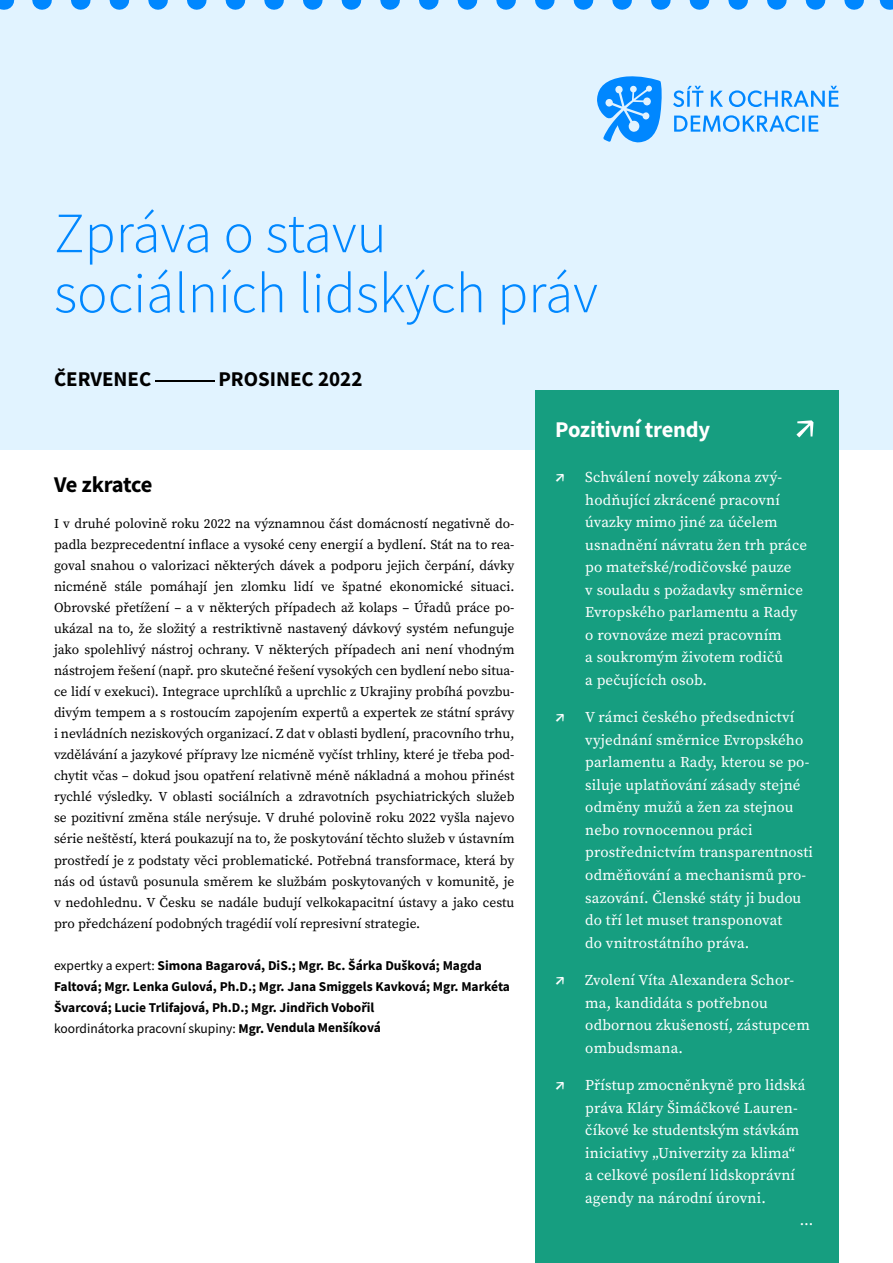
<style>
.page{position:relative;width:893px;height:1263px;background:#fff}
.page>*{position:absolute;margin:0;border:0;box-sizing:border-box;transform-origin:0 0}
.t1{font:300 57px/60px "Source Sans Pro";color:#0087ff}
.t2{font:700 22.5px "Source Sans Pro";letter-spacing:-.01em;color:#fff}
.t3{font:700 22.5px "Source Sans Pro";letter-spacing:-.03em;color:#000}
.t4{font:700 21px "Source Sans Pro";color:#000}
.t5{font:15px/22.5px "Source Serif Pro";letter-spacing:.01em;color:#fff}
.t6{font:900 15px "Source Serif Pro";color:#fff}
.t7{font:13.5px/21px "Source Serif Pro";color:#000;text-align:justify}
.t8{font:700 13.5px/21px "Source Sans Pro";color:#000}
.s1{font-weight:400}
</style>
<div class="page">
<div style="left:0;top:0;width:893px;height:450px;background:#e1f3ff"></div>
<svg style="left:42px;top:0;width:822px;height:10px"></svg>
<svg style="left:597px;top:76px;width:65px;height:67px"></svg>
<svg style="left:673px;top:86px;width:30px;height:21px"></svg>
<svg style="left:711px;top:91px;width:12px;height:16px"></svg>
<svg style="left:729px;top:86px;width:109px;height:21px"></svg>
<svg style="left:674px;top:115px;width:125px;height:17px"></svg>
<hr style="left:802px;top:116px;width:3px;height:16px;background:#0087ff">
<svg style="left:809px;top:116px;width:9px;height:16px"></svg>
<div style="left:536px;top:390px;width:303px;height:873px;background:#169e80"></div>
<svg style="left:796px;top:420px;width:17px;height:17px"></svg>
<p class="t1" style="left:54px;top:203px;width:545px">Zpráva o stavu sociálních lidských práv</p>
<p class="t4" style="left:54px;top:365px;width:310px">ČERVENEC—PROSINEC 2022</p>
<p class="t3" style="left:54px;top:470px;width:100px">Ve zkratce</p>
<p class="t7" style="left:54px;top:513px;width:462px">I v druhé polovině roku 2022 na významnou část domácností negativně do&shy;padla bezprecedentní inflace a vysoké ceny energií a bydlení. Stát na to rea&shy;goval snahou o valorizaci některých dávek a podporu jejich čerpání, dávky nicméně stále pomáhají jen zlomku lidí ve špatné ekonomické situaci.<br>Obrovské přetížení – a v některých případech až kolaps – Úřadů práce po&shy;ukázal na to, že složitý a restriktivně nastavený dávkový systém nefunguje jako spolehlivý nástroj ochrany. V některých případech ani není vhodným nástrojem řešení (např. pro skutečné řešení vysokých cen bydlení nebo situa&shy;ce lidí v exekuci). Integrace uprchlíků a uprchlic z Ukrajiny probíhá povzbu&shy;divým tempem a s rostoucím zapojením expertů a expertek ze státní správy i nevládních neziskových organizací. Z dat v oblasti bydlení, pracovního trhu, vzdělávání a jazykové přípravy lze nicméně vyčíst trhliny, které je třeba pod&shy;chytit včas – dokud jsou opatření relativně méně nákladná a mohou přinést rychlé výsledky. V oblasti sociálních a zdravotních psychiatrických služeb se pozitivní změna stále nerýsuje. V druhé polovině roku 2022 vyšla najevo série neštěstí, která poukazují na to, že poskytování těchto služeb v ústavním prostředí je z podstaty věci problematické. Potřebná transformace, která by nás od ústavů posunula směrem ke službám poskytovaných v komunitě, je v nedohlednu. V Česku se nadále budují velkokapacitní ústavy a jako cestu pro předcházení podobných tragédií volí represivní strategie.</p>
<p class="t8" style="left:54px;top:954px;width:457px"><span class="s1">expertky a expert:</span> Simona Bagarová, DiS.; Mgr. Bc. Šárka Dušková; Magda Faltová; Mgr. Lenka Gulová, Ph.D.; Mgr. Jana Smiggels Kavková; Mgr. Markéta Švarcová; Lucie Trlifajová, Ph.D.; Mgr. Jindřich Vobořil<br><span class="s1">koordinátorka pracovní skupiny:</span> Mgr. Vendula Menšíková</p>
<p class="t2" style="left:555px;top:415px;width:156px">Pozitivní trendy</p>
<p class="t6" style="left:555px;top:467px;width:11px">↗</p>
<p class="t5" style="left:585px;top:466px;width:223px">Schválení novely zákona zvý&shy;hodňující zkrácené pracovní úvazky mimo jiné za účelem usnadnění návratu žen trh práce po mateřské/rodičovské pauze<br>v souladu s požadavky směrnice<br>Evropského parlamentu a Rady o rovnováze mezi pracovním<br>a soukromým životem rodičů<br>a pečujících osob.</p>
<p class="t6" style="left:555px;top:707px;width:11px">↗</p>
<p class="t5" style="left:585px;top:706px;width:229px">V rámci českého předsednictví vyjednání směrnice Evropského parlamentu a Rady, kterou se po&shy;siluje uplatňování zásady stejné odměny mužů a žen za stejnou nebo rovnocennou práci prostřednictvím transparentnosti odměňování a mechanismů pro&shy;sazování. Členské státy ji budou do tří let muset transponovat<br>do vnitrostátního práva.</p>
<p class="t6" style="left:555px;top:969px;width:11px">↗</p>
<p class="t5" style="left:585px;top:969px;width:226px">Zvolení Víta Alexandera Schor&shy;ma, kandidáta s potřebnou odbornou zkušeností, zástupcem ombudsmana.</p>
<p class="t6" style="left:555px;top:1074px;width:11px">↗</p>
<p class="t5" style="left:585px;top:1074px;width:222px">Přístup zmocněnkyně pro lidská</p>
<p class="t5" style="left:585px;top:1096px;width:214px">práva Kláry Šimáčkové Lauren-</p>
<p class="t5" style="left:585px;top:1119px;width:216px">číkové ke studentským stávkám</p>
<p class="t5" style="left:585px;top:1141px;width:211px">iniciativy „Univerzity za klima“</p>
<p class="t5" style="left:585px;top:1164px;width:211px">a celkové posílení lidskoprávní</p>
<p class="t5" style="left:585px;top:1186px;width:182px">agendy na národní úrovni.</p>
<p class="t5" style="left:800px;top:1209px;width:15px">…</p>
</div>
